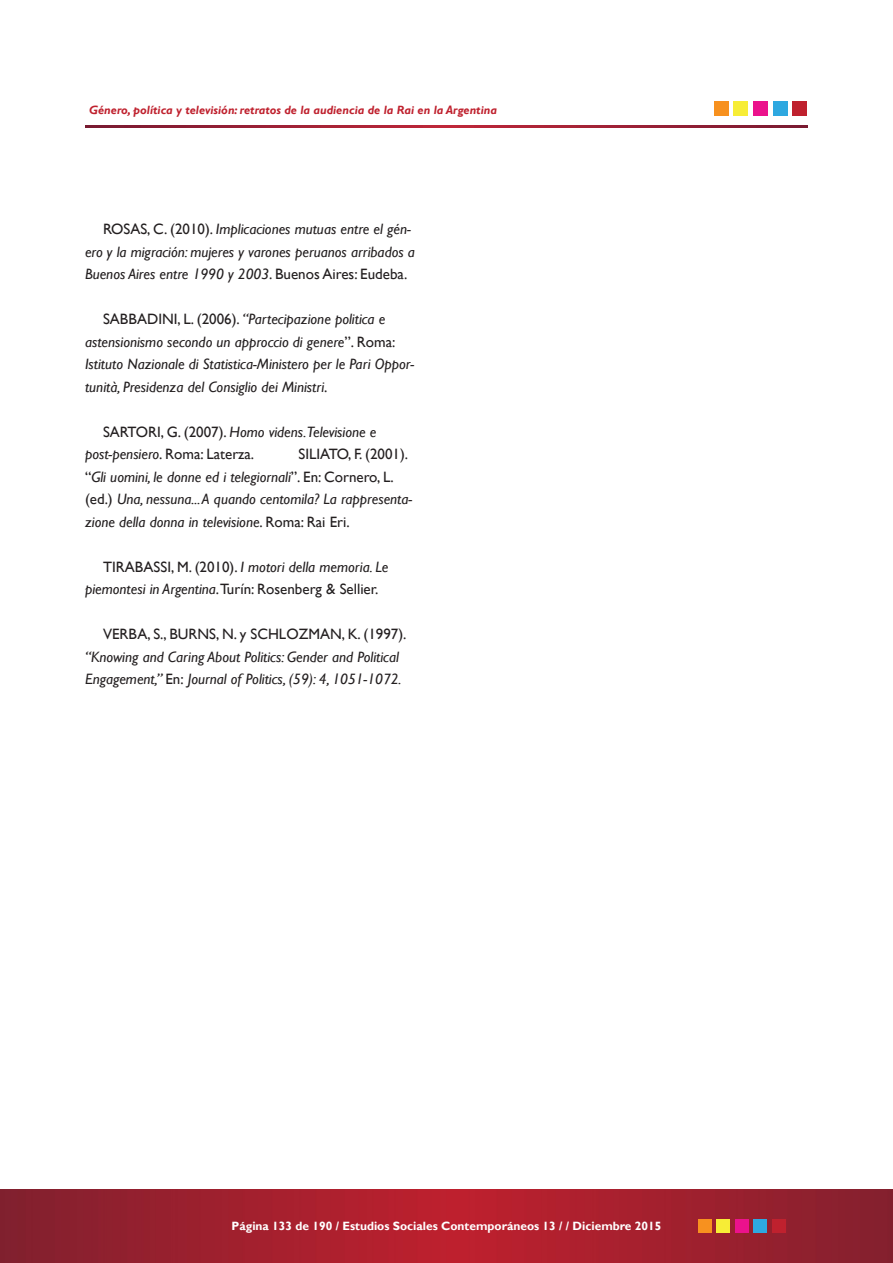
<style>
.page{position:relative;width:893px;height:1263px;background:#fff}
.page>*{position:absolute;margin:0;border:0;box-sizing:border-box;transform-origin:0 0}
.t1{font:italic 15px/22.5px "Gill Sans";color:#231f20}
.t2{font:15px "Gill Sans";color:#231f20}
.t3{font:italic 700 12px "Gill Sans";color:#bf212e}
.t4{font:700 12px "Gill Sans";color:#fff}
.s1{font-style:normal}
</style>
<div class="page">
<img style="left:0;top:1189px;width:893px;height:74px">
<div style="left:698px;top:1219px;width:14px;height:13px;background:#f7911f"></div>
<div style="left:717px;top:1219px;width:13px;height:13px;background:#f7ed36"></div>
<div style="left:735px;top:1219px;width:13px;height:13px;background:#eb128c"></div>
<div style="left:754px;top:1219px;width:13px;height:13px;background:#2ea8e0"></div>
<div style="left:772px;top:1219px;width:13px;height:13px;background:#bf212e"></div>
<svg style="left:85px;top:125px;width:723px;height:3px;background:#9b2035"></svg>
<div style="left:714px;top:101px;width:14px;height:15px;background:#f7911f"></div>
<div style="left:734px;top:101px;width:14px;height:15px;background:#f7ed36"></div>
<div style="left:753px;top:101px;width:14px;height:15px;background:#eb128c"></div>
<div style="left:773px;top:101px;width:14px;height:15px;background:#2ea8e0"></div>
<div style="left:793px;top:101px;width:14px;height:15px;background:#bf212e"></div>
<p class="t3" style="left:89px;top:103px;width:409px">Género, política y televisión: retratos de la audiencia de la Rai en la Argentina</p>
<p class="t2" style="left:103px;top:220px;width:18px">Rosas</p>
<p class="t1" style="left:85px;top:218px;width:331px;text-indent:62px"><span class="s1">, C. (2010).</span> Implicaciones mutuas entre el gén&shy;ero y la migración: mujeres y varones peruanos arribados a<br>Buenos Aires entre 1990 y 2003<span class="s1">. Buenos Aires: Eudeba.</span></p>
<p class="t2" style="left:103px;top:310px;width:17px">Sabbadini</p>
<p class="t1" style="left:85px;top:308px;width:331px;text-indent:93px"><span class="s1">, L. (2006).</span> “Partecipazione politica e astensionismo secondo un approccio di genere<span class="s1">”. Roma:<br></span>Istituto Nazionale di Statistica-Ministero per le Pari Oppor&shy;tunità, Presidenza del Consiglio dei Ministri<span class="s1">.</span></p>
<p class="t2" style="left:103px;top:423px;width:17px">Sartori</p>
<p class="t1" style="left:85px;top:420px;width:293px;text-indent:76px"><span class="s1">, G. (2007).</span> Homo videns.Televisione e post-pensiero<span class="s1">. Roma: Laterza.</span></p>
<p class="t2" style="left:299px;top:445px;width:15px">Siliato</p>
<p class="t1" style="left:85px;top:443px;width:329px;text-indent:263px"><span class="s1">, F. (2001). “</span>Gli uomini, le donne ed i telegiornali<span class="s1">”. En: Cornero, L. (ed.)</span> Una, nessuna... A quando centomila? La rappresenta&shy;zione della donna in televisione<span class="s1">. Roma: Rai Eri.</span></p>
<p class="t2" style="left:103px;top:558px;width:18px">Tirabassi</p>
<p class="t1" style="left:85px;top:555px;width:305px;text-indent:86px"><span class="s1">, M. (2010).</span> I motori della memoria. Le piemontesi in Argentina<span class="s1">.Turín: Rosenberg &amp; Sellier.</span></p>
<p class="t2" style="left:103px;top:625px;width:19px">Verba</p>
<p class="t2" style="left:147px;top:625px;width:41px">, S., Burns</p>
<p class="t2" style="left:216px;top:625px;width:53px">, N. y Schlozman</p>
<p class="t2" style="left:342px;top:625px;width:66px">, K. (1997).</p>
<p class="t1" style="left:85px;top:645px;width:318px">“Knowing and Caring About Politics: Gender and Political<br>Engagement,” <span class="s1">En:</span> Journal of Politics, (59): 4, 1051-1072.</p>
<p class="t4" style="left:232px;top:1219px;width:431px">Página 133 de 190 / Estudios Sociales Contemporáneos 13 / / Diciembre 2015</p>
</div>
